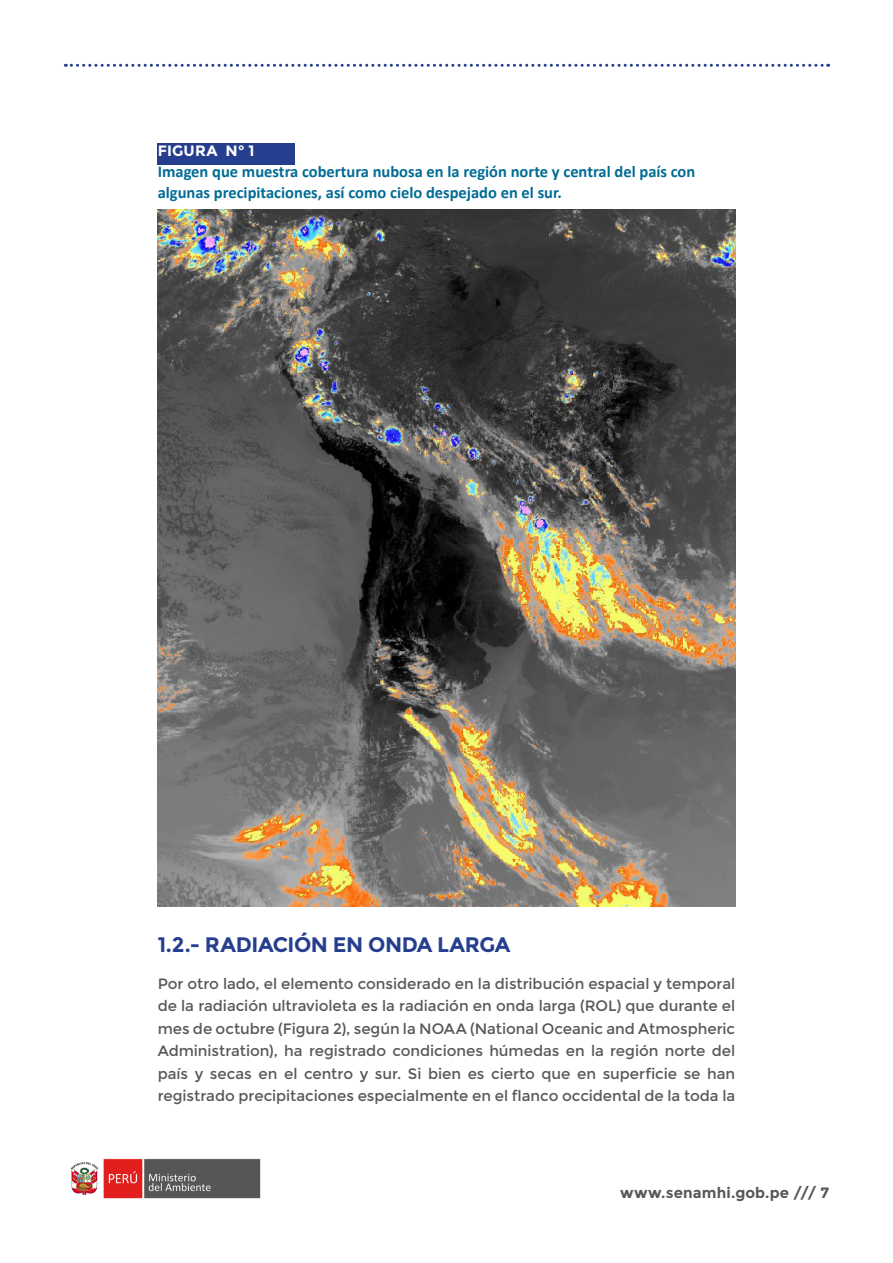
<style>
.page{position:relative;width:893px;height:1263px;background:#fff}
.page>*{position:absolute;margin:0;border:0;box-sizing:border-box;transform-origin:0 0}
.t1{font:700 21px "Montserrat";letter-spacing:-.02em;color:#253f8e}
.tex-_de_gráfico_nro_1_2_3{font:700 16.5px/21px "Calibri";color:#006c95}
.t2{font:15px/22.5px "Montserrat";color:#57585a;text-align:justify}
.t3{font:700 15px "Montserrat";letter-spacing:.01em;color:#57585a}
.tex-_de_gráfico_nro_1_2_3-2{font:700 15px "Montserrat";letter-spacing:.01em;color:#fff}
</style>
<div class="page">
<svg style="left:65px;top:64px;width:764px;height:3px"></svg>
<img style="left:70px;top:1158px;width:191px;height:41px">
<img style="left:158px;top:209px;width:577px;height:698px">
<div style="left:158px;top:143px;width:137px;height:21px;background:#253f8e"></div>
<p class="tex-_de_gráfico_nro_1_2_3-2" style="left:158px;top:142px;width:98px">FIGURA N° 1</p>
<p class="tex-_de_gráfico_nro_1_2_3" style="left:158px;top:161px;width:539px">Imagen que muestra cobertura nubosa en la región norte y central del país con algunas precipitaciones, así como cielo despejado en el sur.</p>
<p class="t1" style="left:158px;top:932px;width:354px">1.2.- RADIACIÓN EN ONDA LARGA</p>
<p class="t2" style="left:158px;top:972px;width:579px">Por otro lado, el elemento considerado en la distribución espacial y temporal de la radiación ultravioleta es la radiación en onda larga (ROL) que durante el mes de octubre (Figura 2), según la NOAA (National Oceanic and Atmospheric Administration), ha registrado condiciones húmedas en la región norte del país y secas en el centro y sur. Si bien es cierto que en superficie se han registrado precipitaciones especialmente en el flanco occidental de la toda la</p>
<p class="t3" style="left:620px;top:1184px;width:211px">www.senamhi.gob.pe /// 7</p>
</div>
